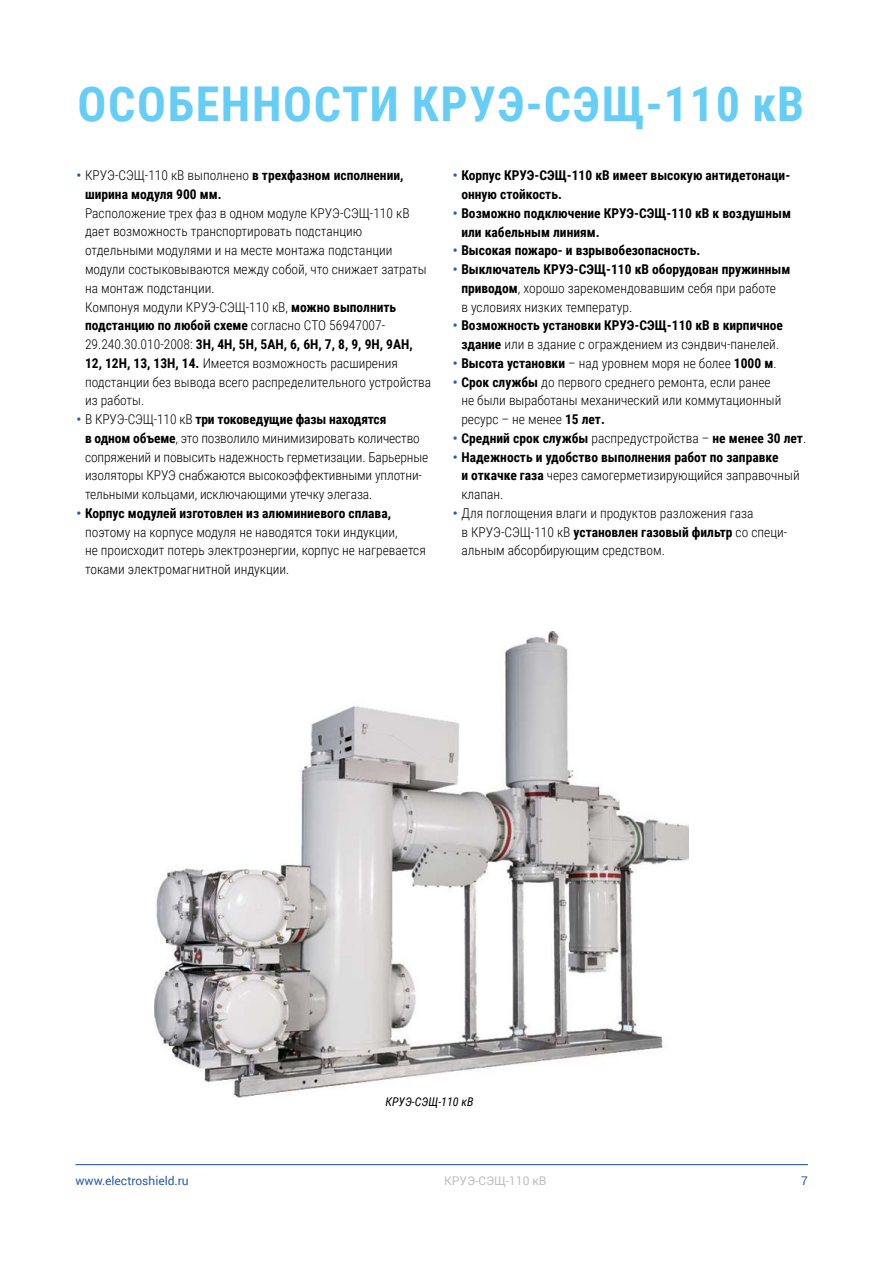
<style>
.page{position:relative;width:893px;height:1263px;background:#fff}
.page>*{position:absolute;margin:0;border:0;box-sizing:border-box;transform-origin:0 0}
.t1{font:700 48px "Roboto Condensed";letter-spacing:.035em;color:#66cef6}
.t2{font:300 13.5px/18.8px "Roboto Condensed";color:#000}
.t3{font:700 13.5px/18.8px "Roboto Condensed";color:#000}
.t4{font:12px "Roboto";color:#2a5caa}
.t5{font:12px "Roboto";color:#bcbec0}
.t6{font:italic 12px "Roboto Condensed";color:#000}
.s1{color:#2a5caa}
.s2{font-weight:300}
.s3{font-weight:700}
.s4{font-weight:700;color:#2a5caa}
</style>
<div class="page">
<hr style="left:76px;top:1164px;width:732px;height:1px;background:#2a5caa">
<img style="left:154px;top:631px;width:535px;height:466px">
<h1 class="t1" style="left:77px;top:70px;width:728px">ОСОБЕННОСТИ КРУЭ-СЭЩ-110 кВ</h1>
<p class="t3" style="left:85px;top:166px;width:320px;text-indent:-9px"><span class="s1">•</span> <span class="s2">КРУЭ-СЭЩ-110 кВ выполнено</span> в трехфазном исполнении, ширина модуля 900 мм.</p>
<p class="t2" style="left:85px;top:203px;width:348px">Расположение трех фаз в одном модуле КРУЭ-СЭЩ-110 кВ дает возможность транспортировать подстанцию отдельными модулями и на месте монтажа подстанции модули состыковываются между собой, что снижает затраты на монтаж подстанции.<br>Компонуя модули КРУЭ-СЭЩ-110 кВ, <span class="s3">можно выполнить подстанцию по любой схеме</span> согласно СТО 56947007- 29.240.30.010-2008: <span class="s3">3Н, 4Н, 5Н, 5АН, 6, 6Н, 7, 8, 9, 9Н, 9АН, 12, 12Н, 13, 13Н, 14.</span> Имеется возможность расширения подстанции без вывода всего распределительного устройства из работы.</p>
<p class="t2" style="left:85px;top:409px;width:345px;text-indent:-9px"><span class="s4">•</span> В КРУЭ-СЭЩ-110 кВ <span class="s3">три токоведущие фазы находятся<br>в одном объеме</span>, это позволило минимизировать количество сопряжений и повысить надежность герметизации. Барьерные изоляторы КРУЭ снабжаются высокоэффективными уплотни&shy;тельными кольцами, исключающими утечку элегаза.</p>
<p class="t2" style="left:85px;top:503px;width:342px;text-indent:-9px"><span class="s4">•</span> <span class="s3">Корпус модулей изготовлен из алюминиевого сплава, </span>поэтому на корпусе модуля не наводятся токи индукции,<br>не происходит потерь электроэнергии, корпус не нагревается токами электромагнитной индукции.</p>
<p class="t3" style="left:461px;top:166px;width:330px;text-indent:-9px"><span class="s1">•</span> Корпус КРУЭ-СЭЩ-110 кВ имеет высокую антидетонаци&shy;онную стойкость.</p>
<p class="t3" style="left:461px;top:203px;width:331px;text-indent:-9px"><span class="s1">•</span> Возможно подключение КРУЭ-СЭЩ-110 кВ к воздушным или кабельным линиям.</p>
<p class="t3" style="left:453px;top:241px;width:249px"><span class="s1">•</span> Высокая пожаро- и взрывобезопасность.</p>
<p class="t2" style="left:461px;top:259px;width:330px;text-indent:-9px"><span class="s4">•</span> <span class="s3">Выключатель КРУЭ-СЭЩ-110 кВ оборудован пружинным приводом</span>, хорошо зарекомендовавшим себя при работе<br>в условиях низких температур.</p>
<p class="t3" style="left:453px;top:316px;width:332px;text-align:center"><span class="s1">•</span> Возможность установки КРУЭ-СЭЩ-110 кВ в кирпичное здание <span class="s2">или в здание с ограждением из сэндвич-панелей.</span></p>
<p class="t2" style="left:453px;top:353px;width:325px"><span class="s4">•</span> <span class="s3">Высота установки</span> – над уровнем моря не более <span class="s3">1000 м</span>.</p>
<p class="t2" style="left:461px;top:372px;width:322px;text-indent:-9px"><span class="s4">•</span> <span class="s3">Срок службы</span> до первого среднего ремонта, если ранее не были выработаны механический или коммутационный ресурс – не менее <span class="s3">15 лет.</span></p>
<p class="t3" style="left:453px;top:428px;width:355px"><span class="s1">•</span> Средний срок службы <span class="s2">распредустройства –</span> не менее 30 лет<span class="s2">.</span></p>
<p class="t3" style="left:461px;top:447px;width:340px;text-indent:-9px"><span class="s1">•</span> Надежность и удобство выполнения работ по заправке<br>и откачке газа <span class="s2">через самогерметизирующийся заправочный клапан.</span></p>
<p class="t2" style="left:461px;top:503px;width:327px;text-indent:-9px"><span class="s4">•</span> Для поглощения влаги и продуктов разложения газа<br>в КРУЭ-СЭЩ-110 кВ <span class="s3">установлен газовый фильтр</span> со специ&shy;альным абсорбирующим средством.</p>
<p class="t6" style="left:385px;top:1093px;width:89px">КРУЭ-СЭЩ-110 кВ</p>
<p class="t4" style="left:76px;top:1172px;width:115px">www.electroshield.ru</p>
<p class="t5" style="left:444px;top:1172px;width:104px">КРУЭ-СЭЩ-110 кВ</p>
<p class="t4" style="left:801px;top:1172px;width:8px">7</p>
</div>
